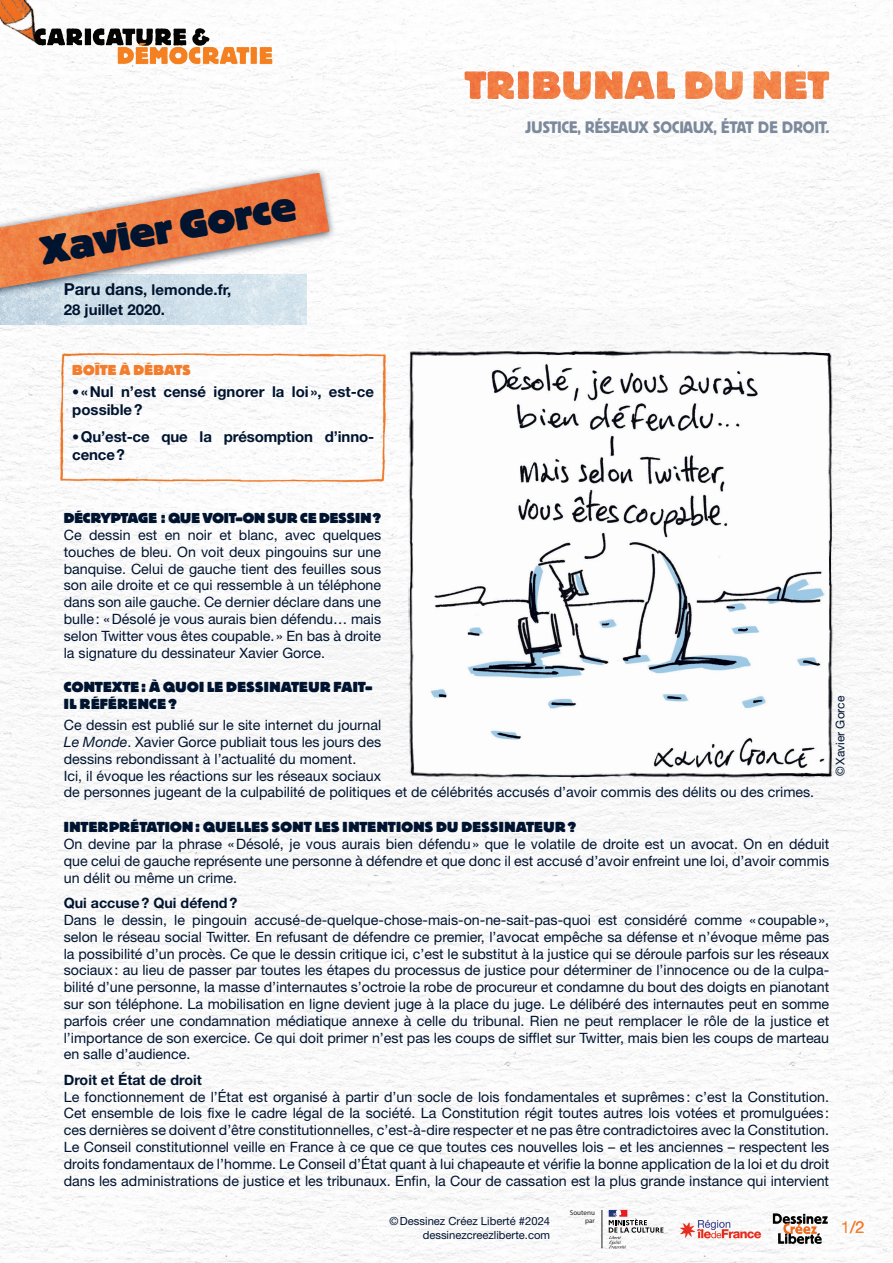
<style>
.page{position:relative;width:893px;height:1263px;background:#fff}
.page>*{position:absolute;margin:0;border:0;box-sizing:border-box;transform-origin:0 0}
.t1{font:800 39px "Block BE";color:#001430}
.t2{font:16.5px "Block BE";letter-spacing:.01em;color:#7c8a9b}
.t3{font:16.5px "Helvetica Neue";color:#f47d2c}
.t4{font:700 15px/18px "Helvetica Neue";color:#001430}
.t5{font:800 14.4px/17.2px "Block BE";letter-spacing:.02em;color:#001430}
.t6{font:14.25px/16.8px "Helvetica Neue";color:#001430;text-align:justify}
.t7{font:700 14.25px "Helvetica Neue";color:#001430}
.t8{font:800 14.25px "Block BE";color:#001430}
.t9{font:800 14.25px "Block BE";color:#f47d2c}
.t10{font:12px "Helvetica Neue";color:#001430}
.t11{font:11.25px/13.5px "Helvetica Neue";color:#001430;text-align:right}
.t12{font:7.05px/7.5px "Myriad Pro";color:#231f20;text-align:right}
.s1{font-size:16.5px}
.s2{font-size:14.25px}
.s3{font-style:italic}
</style>
<div class="page">
<img style="left:0;top:0;width:893px;height:1263px">
<img style="left:771px;top:1211px;width:58px;height:36px">
<img style="left:671px;top:1211px;width:98px;height:36px">
<svg style="left:609px;top:1210px;width:54px;height:38px"></svg>
<hr style="left:602px;top:1210px;width:1px;height:38px;background:#231f20">
<img style="left:0;top:317px;width:307px;height:8px">
<div style="left:0;top:167px;width:336px;height:150px;background:#001430;opacity:.75"></div>
<img style="left:0;top:173px;width:329px;height:115px">
<img style="left:595px;top:71px;width:186px;height:28px">
<img style="left:407px;top:312px;width:435px;height:474px">
<img style="left:52px;top:335px;width:357px;height:179px">
<img style="left:0;top:0;width:50px;height:64px">
<img style="left:30px;top:20px;width:246px;height:46px">
<h1 class="t1" style="left:37px;top:230px;width:260px;rotate:-10deg">Xavier Gorce</h1>
<p class="t4" style="left:64px;top:280px;width:169px;line-height:19.8px"><span class="s1">Paru dans</span>, lemonde.fr,<br>28 juillet 2020.</p>
<p class="t9" style="left:72px;top:362px;width:120px">BOÎTE À DÉBATS</p>
<p class="t4" style="left:72px;top:383px;width:303px"><span class="s2">•</span>«Nul n’est censé ignorer la loi », est-ce possible?</p>
<p class="t4" style="left:72px;top:427px;width:303px"><span class="s2">•</span>Qu’est-ce que la présomption d’inno&shy;cence?</p>
<p class="t2" style="left:525px;top:118px;width:305px">JUSTICE, RÉSEAUX SOCIAUX, ÉTAT DE DROIT.</p>
<p class="t8" style="left:64px;top:510px;width:319px">DÉCRYPTAGE : QUE VOIT-ON SUR CE DESSIN?</p>
<p class="t6" style="left:64px;top:526px;width:319px">Ce dessin est en noir et blanc, avec quelques touches de bleu. On voit deux pingouins sur une banquise. Celui de gauche tient des feuilles sous son aile droite et ce qui ressemble à un téléphone dans son aile gauche. Ce dernier déclare dans une bulle: «Désolé je vous aurais bien défendu… mais selon Twitter vous êtes coupable. » En bas à droite la signature du dessinateur Xavier Gorce.</p>
<p class="t5" style="left:64px;top:678px;width:310px">CONTEXTE: À QUOI LE DESSINATEUR FAIT-<br>IL RÉFÉRENCE?</p>
<p class="t6" style="left:64px;top:716px;width:752px;text-align:left">Ce dessin est publié sur le site internet du journal<br><span class="s3">Le Monde</span>. Xavier Gorce publiait tous les jours des<br>dessins rebondissant à l’actualité du moment.<br>Ici, il évoque les réactions sur les réseaux sociaux<br>de personnes jugeant de la culpabilité de politiques et de célébrités accusés d’avoir commis des délits ou des crimes.</p>
<p class="t5" style="left:64px;top:818px;width:514px">INTERPRÉTATION: QUELLES SONT LES INTENTIONS DU DESSINATEUR?</p>
<p class="t6" style="left:64px;top:835px;width:767px">On devine par la phrase «Désolé, je vous aurais bien défendu» que le volatile de droite est un avocat. On en déduit que celui de gauche représente une personne à défendre et que donc il est accusé d’avoir enfreint une loi, d’avoir commis un délit ou même un crime.</p>
<p class="t7" style="left:64px;top:894px;width:175px">Qui accuse? Qui défend?</p>
<p class="t6" style="left:64px;top:911px;width:767px">Dans le dessin, le pingouin accusé-de-quelque-chose-mais-on-ne-sait-pas-quoi est considéré comme «coupable», selon le réseau social Twitter. En refusant de défendre ce premier, l’avocat empêche sa défense et n’évoque même pas la possibilité d’un procès. Ce que le dessin critique ici, c’est le substitut à la justice qui se déroule parfois sur les réseaux sociaux: au lieu de passer par toutes les étapes du processus de justice pour déterminer de l’innocence ou de la culpa&shy;bilité d’une personne, la masse d’internautes s’octroie la robe de procureur et condamne du bout des doigts en pianotant sur son téléphone. La mobilisation en ligne devient juge à la place du juge. Le délibéré des internautes peut en somme parfois créer une condamnation médiatique annexe à celle du tribunal. Rien ne peut remplacer le rôle de la justice et l’importance de son exercice. Ce qui doit primer n’est pas les coups de sifflet sur Twitter, mais bien les coups de marteau en salle d’audience.</p>
<p class="t7" style="left:64px;top:1071px;width:140px">Droit et État de droit</p>
<p class="t6" style="left:64px;top:1088px;width:767px">Le fonctionnement de l’État est organisé à partir d’un socle de lois fondamentales et suprêmes: c’est la Constitution.<br>Cet ensemble de lois fixe le cadre légal de la société. La Constitution régit toutes autres lois votées et promulguées: ces dernières se doivent d’être constitutionnelles, c’est-à-dire respecter et ne pas être contradictoires avec la Constitution.<br>Le Conseil constitutionnel veille en France à ce que ce que toutes ces nouvelles lois – et les anciennes – respectent les droits fondamentaux de l’homme. Le Conseil d’État quant à lui chapeaute et vérifie la bonne application de la loi et du droit dans les administrations de justice et les tribunaux. Enfin, la Cour de cassation est la plus grande instance qui intervient</p>
<p class="t10" style="left:833px;top:776px;width:81px;rotate:-90deg">©Xavier Gorce</p>
<p class="t11" style="left:390px;top:1214px;width:162px">©Dessinez Créez Liberté #2024 dessinezcreezliberte.com</p>
<p class="t12" style="left:570px;top:1209px;width:27px">Soutenu par</p>
<p class="t3" style="left:841px;top:1217px;width:25px">1/2</p>
</div>
